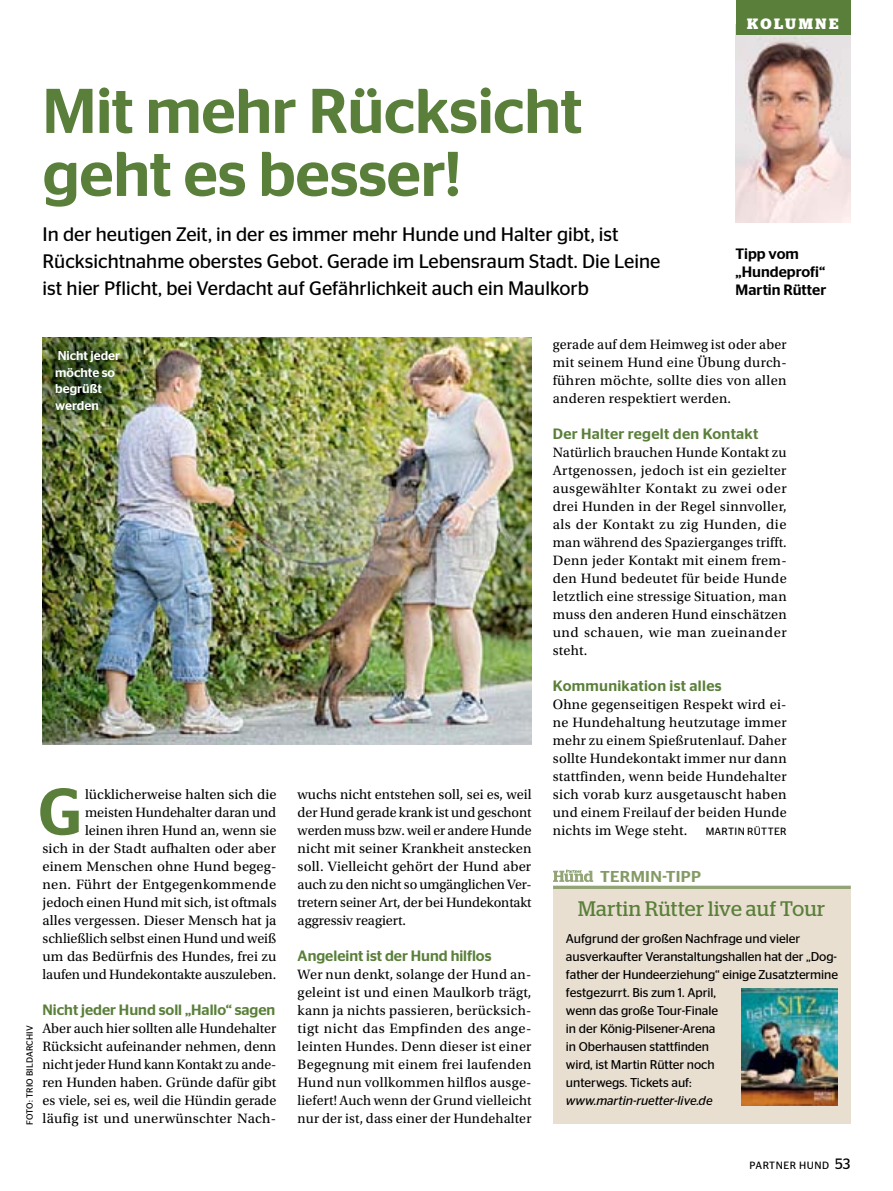
<style>
.page{position:relative;width:893px;height:1191px;background:#fff}
.page>*{position:absolute;margin:0;border:0;box-sizing:border-box;transform-origin:0 0}
.t1{font:500 66px "Stag Sans";color:#5a7f3a}
.t2{font:500 63px/63px "Stag Sans";letter-spacing:-.005em;color:#5a7f3a}
.t3{font:21px "Stag";letter-spacing:.02em;color:#5a7f3a}
.t4{font:19.5px/27px "Stag Sans";color:#000}
.t5{font:500 15.75px "Stag Sans";letter-spacing:.02em;color:#859b66;scale:1.06 1}
.t6{font:500 15px "Stag Sans";color:#5a7f3a}
.t7{font:500 15px "Stag Sans";letter-spacing:.02em;color:#5a7f3a}
.t8{font:500 15px/18px "Stag Sans";color:#000}
.t9{font:700 15px "Stag";letter-spacing:.165em;color:#fff}
.t10{font:14.25px/18px "Utopia Std";letter-spacing:.005em;color:#000;text-align:justify}
.t11{font:12.75px/18px "Stag Sans";letter-spacing:-.005em;color:#000}
.t12{font:500 12.75px/16.5px "Stag Sans";color:#fff}
.t13{font:italic 12.75px "Stag Sans";letter-spacing:-.005em;color:#000}
.t14{font:10.5px "Stag Sans";letter-spacing:.05em;color:#000}
.t15{font:10.5px "Stag Sans";letter-spacing:.03em;color:#000}
.t16{font:9px "Stag Sans";letter-spacing:.02em;color:#000}
.s1{font-size:15px}
</style>
<div class="page">
<img style="left:736px;top:34px;width:114px;height:189px">
<div style="left:736px;top:0;width:114px;height:34px;background:#5a7f3a"></div>
<div style="left:553px;top:885px;width:298px;height:238px;background:#e9dfd1"></div>
<hr style="left:553px;top:886px;width:298px;height:3px;background:#93a577">
<svg style="left:553px;top:869px;width:40px;height:13px"></svg>
<img style="left:741px;top:988px;width:97px;height:117px">
<img style="left:43px;top:337px;width:489px;height:408px">
<img style="left:43px;top:337px;width:77px;height:84px">
<h2 class="t2" style="left:43px;top:79px;width:541px">Mit mehr Rücksicht geht es besser!</h2>
<h3 class="t4" style="left:43px;top:220px;width:619px">I n der heutigen Zeit, in der es immer mehr Hunde und Halter gibt, ist<br>Rücksichtnahme oberstes Gebot. Gerade im Lebensraum Stadt. Die Leine ist hier Pflicht, bei Verdacht auf Gefährlichkeit auch ein Maulkorb</h3>
<p class="t9" style="left:747px;top:15px;width:93px">KOLUMNE</p>
<p class="t8" style="left:736px;top:244px;width:92px">Tipp vom „Hundeprofi“<br>Martin Rütter</p>
<p class="t12" style="left:55px;top:347px;width:66px">Nicht jeder möchte so begrüßt werden</p>
<h1 class="t1" style="left:38px;top:773px;width:45px">G</h1>
<p class="t10" style="left:298px;top:785px;width:235px">wuchs nicht entstehen soll, sei es, weil der Hund gerade krank ist und geschont werden muss bzw. weil er andere Hunde nicht mit seiner Krankheit anstecken soll. Vielleicht gehört der Hund aber auch zu den nicht so umgänglichen Ver&shy;tretern seiner Art, der bei Hundekontakt aggressiv reagiert.</p>
<p class="t6" style="left:298px;top:947px;width:195px">Angeleint ist der Hund hilflos</p>
<p class="t10" style="left:298px;top:965px;width:235px">Wer nun denkt, solange der Hund an&shy;geleint ist und einen Maulkorb trägt, kann ja nichts passieren, berücksich&shy;tigt nicht das Empfinden des ange&shy;leinten Hundes. Denn dieser ist einer Begegnung mit einem frei laufenden Hund nun vollkommen hilflos ausge&shy;liefert! Auch wenn der Grund vielleicht nur der ist, dass einer der Hundehalter</p>
<p class="t10" style="left:43px;top:785px;width:236px;text-align:right">lücklicherweise halten sich die meisten Hundehalter daran und<br>leinen ihren Hund an, wenn sie<br>sich in der Stadt aufhalten oder aber einem Menschen ohne Hund begeg&shy;nen. Führt der Entgegenkommende jedoch einen Hund mit sich, ist oftmals alles vergessen. Dieser Mensch hat ja schließlich selbst einen Hund und weiß um das Bedürfnis des Hundes, frei zu laufen und Hundekontakte auszuleben.</p>
<p class="t6" style="left:43px;top:1001px;width:234px">Nicht jeder Hund soll „Hallo“ sagen</p>
<p class="t10" style="left:43px;top:1019px;width:235px">Aber auch hier sollten alle Hundehalter Rücksicht aufeinander nehmen, denn nicht jeder Hund kann Kontakt zu ande&shy;ren Hunden haben. Gründe dafür gibt es viele, sei es, weil die Hündin gerade läufig ist und unerwünschter Nach-</p>
<p class="t16" style="left:25px;top:1124px;width:100px;rotate:-90deg">Foto: Trio Bildarchiv</p>
<p class="t10" style="left:553px;top:335px;width:235px">gerade auf dem Heimweg ist oder aber mit seinem Hund eine Übung durch&shy;führen möchte, sollte dies von allen anderen respektiert werden.</p>
<p class="t7" style="left:553px;top:425px;width:207px">Der Halter regelt den Kontakt</p>
<p class="t10" style="left:553px;top:443px;width:235px">Natürlich brauchen Hunde Kontakt zu Artgenossen, jedoch ist ein gezielter ausgewählter Kontakt zu zwei oder drei Hunden in der Regel sinnvoller, als der Kontakt zu zig Hunden, die man während des Spazierganges trifft.<br>Denn jeder Kontakt mit einem frem&shy;den Hund bedeutet für beide Hunde letztlich eine stressige Situation, man muss den anderen Hund einschätzen und schauen, wie man zueinander steht.</p>
<p class="t7" style="left:553px;top:677px;width:170px">Kommunikation ist alles</p>
<p class="t10" style="left:553px;top:695px;width:235px">Ohne gegenseitigen Respekt wird ei&shy;ne Hundehaltung heutzutage immer mehr zu einem Spießrutenlauf. Daher sollte Hundekontakt immer nur dann stattfinden, wenn beide Hundehalter sich vorab kurz ausgetauscht haben und einem Freilauf der beiden Hunde nichts im Wege steht.</p>
<p class="t15" style="left:706px;top:825px;width:82px">Martin Rütter</p>
<p class="t5" style="left:600px;top:867px;width:97px">Term in-Tipp</p>
<h3 class="t3" style="left:578px;top:896px;width:249px">Martin Rütter live auf Tour</h3>
<p class="t11" style="left:566px;top:929px;width:274px">Aufgrund der großen Nachfrage und vieler ausverkaufter Veranstaltungshallen hat der „Dog&shy;father der Hundeerziehung“ einige Zusatztermine festgezurrt. Bis zum 1. April,<br>wenn das große Tour-Finale<br>in der König-Pilsener-Arena<br>in Oberhausen stattfinden<br>wird, ist Martin Rütter noch<br>unterwegs. Tickets auf:</p>
<p class="t13" style="left:566px;top:1093px;width:148px">www.martin-ruetter-live.de</p>
<p class="t14" style="left:750px;top:1159px;width:102px">partner hund <span class="s1">53</span></p>
</div>
